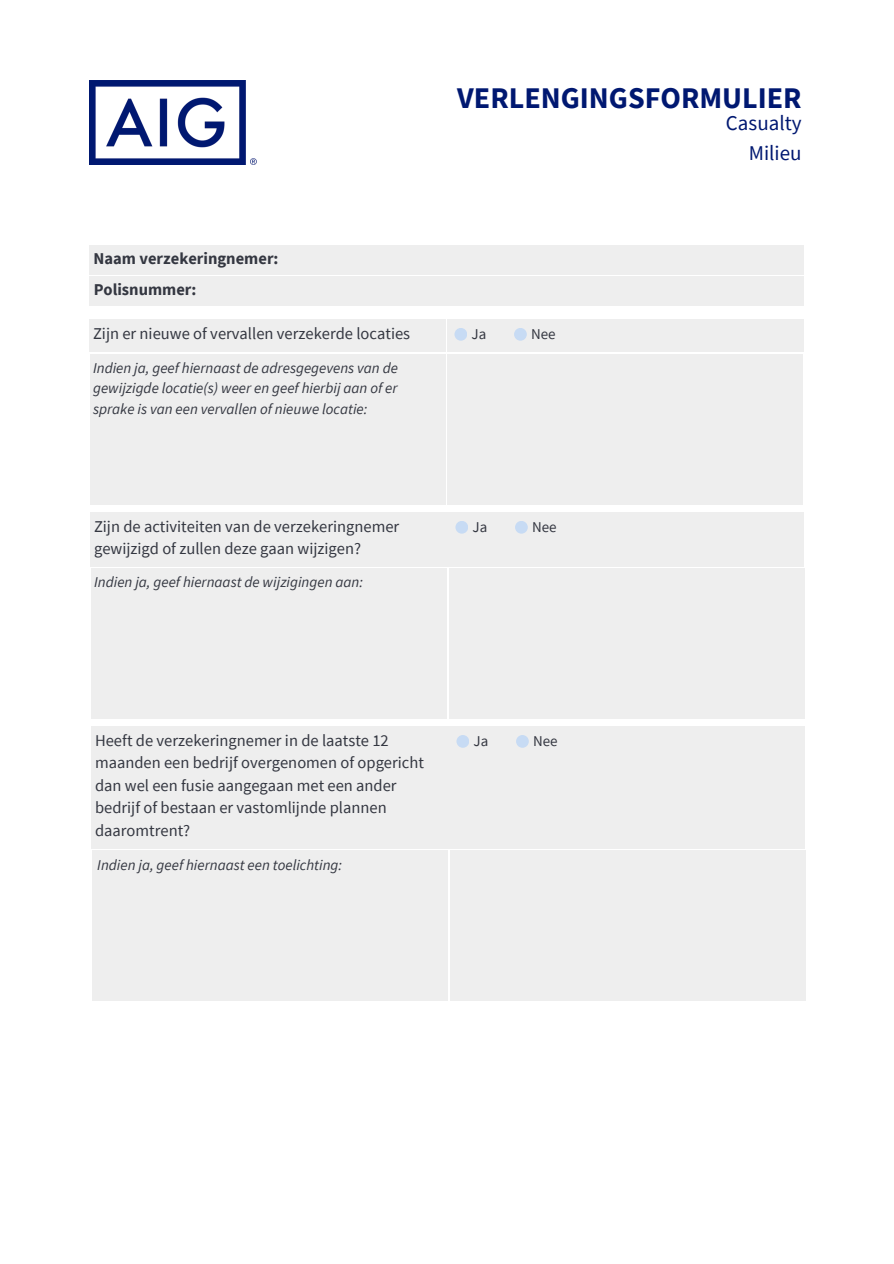
<style>
.page{position:relative;width:894px;height:1264px;background:#fff}
.page>*{position:absolute;margin:0;border:0;box-sizing:border-box;transform-origin:0 0}
.t1{font:700 30px "Source Sans Pro";color:#001871}
.t2{font:21px/29.2px "Source Sans Pro";color:#001871;text-align:right}
.t3{font:16.5px/22.5px "Source Sans Pro";color:#343741}
.t4{font:700 16.5px "Source Sans Pro";color:#343741}
.t5{font:italic 15px/20.2px "Source Sans Pro";color:#343741;text-align:justify}
.t6{font:15px "Source Sans Pro";color:#343741}
</style>
<div class="page">
<img style="left:89px;top:80px;width:168px;height:85px">
<div style="left:89px;top:245px;width:127px;height:30px;background:#eee"></div>
<div style="left:205px;top:245px;width:599px;height:30px;background:#eee"></div>
<div style="left:447px;top:319px;width:355px;height:33px;background:#eee"></div>
<div style="left:90px;top:353px;width:355px;height:151px;background:#eee"></div>
<div style="left:89px;top:319px;width:356px;height:33px;background:#eee"></div>
<div style="left:454px;top:328px;width:13px;height:13px;background:#c7dbf4;border-radius:50%"></div>
<div style="left:514px;top:328px;width:12px;height:13px;background:#c7dbf4;border-radius:50%"></div>
<div style="left:447px;top:353px;width:356px;height:151px;background:#eee"></div>
<div style="left:448px;top:512px;width:355px;height:54px;background:#eee"></div>
<div style="left:91px;top:567px;width:356px;height:151px;background:#eee"></div>
<div style="left:90px;top:512px;width:356px;height:54px;background:#eee"></div>
<div style="left:455px;top:521px;width:13px;height:12px;background:#c7dbf4;border-radius:50%"></div>
<div style="left:515px;top:521px;width:12px;height:12px;background:#c7dbf4;border-radius:50%"></div>
<div style="left:448px;top:567px;width:356px;height:151px;background:#eee"></div>
<div style="left:449px;top:726px;width:355px;height:123px;background:#eee"></div>
<div style="left:92px;top:850px;width:356px;height:150px;background:#eee"></div>
<div style="left:91px;top:726px;width:356px;height:123px;background:#eee"></div>
<div style="left:456px;top:735px;width:13px;height:12px;background:#c7dbf4;border-radius:50%"></div>
<div style="left:516px;top:735px;width:12px;height:12px;background:#c7dbf4;border-radius:50%"></div>
<div style="left:449px;top:850px;width:356px;height:150px;background:#eee"></div>
<div style="left:89px;top:276px;width:127px;height:30px;background:#eee"></div>
<div style="left:205px;top:276px;width:599px;height:30px;background:#eee"></div>
<h1 class="t1" style="left:457px;top:78px;width:346px">VERLENGINGSFORMULIER</h1>
<h2 class="t4" style="left:94px;top:248px;width:186px">Naam verzekeringnemer:</h2>
<p class="t4" style="left:94px;top:279px;width:104px">Polisnummer:</p>
<p class="t3" style="left:93px;top:322px;width:318px">Zijn er nieuwe of vervallen verzekerde locaties</p>
<p class="t6" style="left:471px;top:324px;width:16px">Ja</p>
<p class="t6" style="left:531px;top:324px;width:26px">Nee</p>
<h3 class="t5" style="left:93px;top:357px;width:306px">Indien ja, geef hiernaast de adresgegevens van de gewijzigde locatie(s) weer en geef hierbij aan of er sprake is van een vervallen of nieuwe locatie:</h3>
<p class="t3" style="left:94px;top:514px;width:307px">Zijn de activiteiten van de verzekeringnemer gewijzigd of zullen deze gaan wijzigen?</p>
<p class="t6" style="left:472px;top:517px;width:16px">Ja</p>
<p class="t6" style="left:532px;top:517px;width:26px">Nee</p>
<p class="t5" style="left:94px;top:571px;width:270px">Indien ja, geef hiernaast de wijzigingen aan:</p>
<p class="t3" style="left:95px;top:728px;width:330px">Heeft de verzekeringnemer in de laatste 12 maanden een bedrijf overgenomen of opgericht dan wel een fusie aangegaan met een ander bedrijf of bestaan er vastomlijnde plannen daaromtrent?</p>
<p class="t6" style="left:473px;top:731px;width:16px">Ja</p>
<p class="t6" style="left:533px;top:731px;width:26px">Nee</p>
<p class="t5" style="left:97px;top:854px;width:246px">Indien ja, geef hiernaast een toelichting:</p>
<h3 class="t2" style="left:725px;top:108px;width:77px">Casualty<br>Milieu</h3>
</div>
